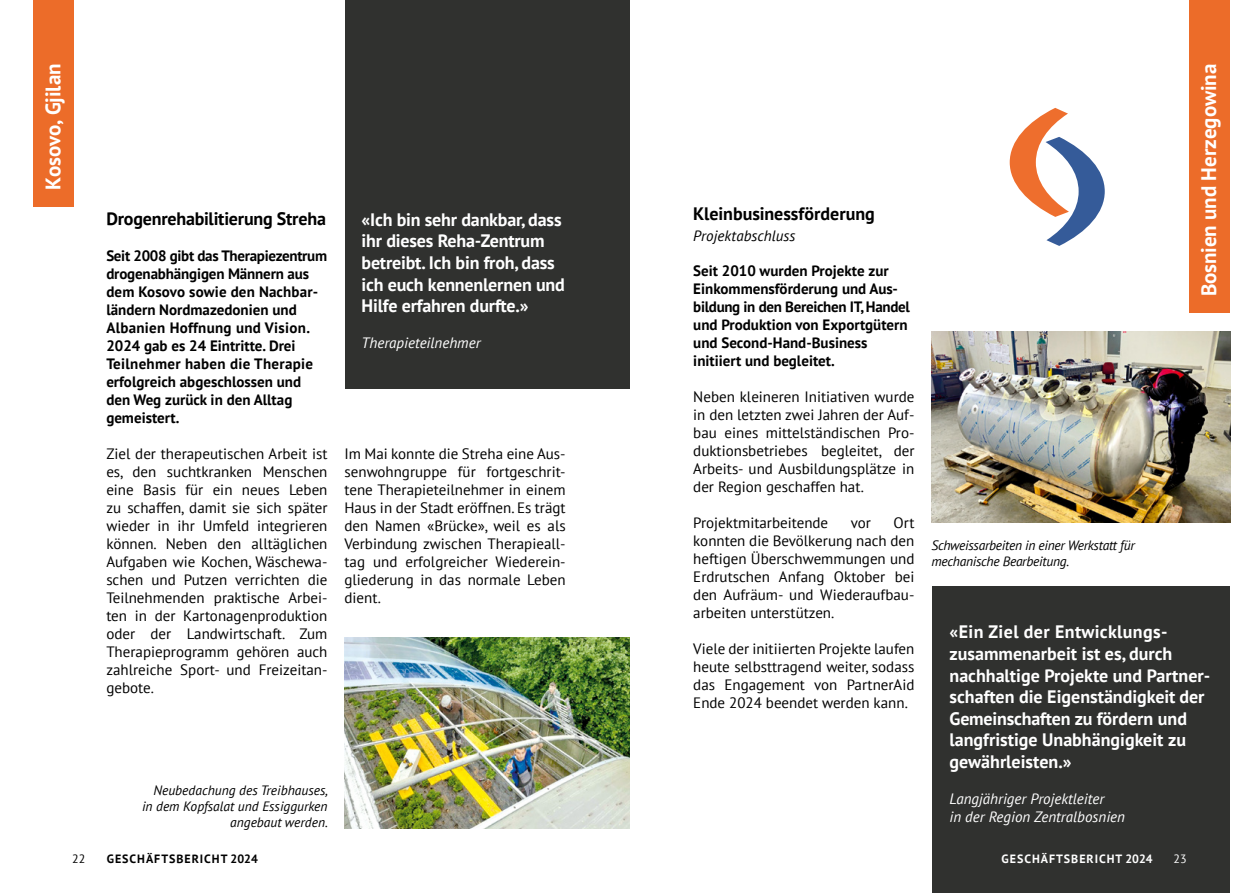
<style>
.page{position:relative;width:1259px;height:893px;background:#fff}
.page>*{position:absolute;margin:0;border:0;box-sizing:border-box;transform-origin:0 0}
.t1{font:700 21px "PT Sans";letter-spacing:-.005em;color:#fff}
.t2{font:700 18px/21.6px "PT Sans";color:#fff}
.t3{font:700 18px "PT Sans";letter-spacing:-.01em;color:#000}
.t4{font:15px/18px "PT Sans";color:#000;text-align:justify}
.t5{font:700 15px/18px "PT Sans";color:#000}
.t6{font:italic 15px/18px "PT Sans";color:#fff}
.t7{font:italic 15px "PT Sans";color:#000}
.t8{font:italic 13.5px/16.2px "PT Sans";color:#000;text-align:right}
.t9{font:italic 13.5px/16.2px "PT Sans";letter-spacing:-.02em;color:#000}
.t10{font:700 12px "PT Sans";letter-spacing:.08em;color:#000}
.t11{font:700 12px "PT Sans";letter-spacing:.08em;color:#fff}
.t12{font:12px "PT Sans";color:#000}
.t13{font:12px "PT Sans";color:#fff}
</style>
<div class="page">
<div style="left:1188px;top:0;width:41px;height:313px;background:#ec6c29"></div>
<div style="left:932px;top:586px;width:297px;height:307px;background:#30312f"></div>
<img style="left:344px;top:638px;width:285px;height:191px">
<div style="left:344px;top:0;width:285px;height:389px;background:#30312f"></div>
<svg style="left:1009px;top:108px;width:95px;height:138px"></svg>
<div style="left:33px;top:0;width:40px;height:206px;background:#ec6c29"></div>
<img style="left:931px;top:332px;width:299px;height:190px">
<h1 class="t1" style="left:39px;top:190px;width:128px;rotate:-90deg">Kosovo, Gjilan</h1>
<p class="t3" style="left:106px;top:207px;width:221px">Drogenrehabilitierung Streha</p>
<p class="t5" style="left:106px;top:246px;width:222px">Seit 2008 gibt das Therapiezentrum drogenabhängigen Männern aus dem Kosovo sowie den Nachbar&shy;ländern Nordmazedonien und<br>Albanien Hoffnung und Vision.<br>2024 gab es 24 Eintritte. Drei<br>Teilnehmer haben die Therapie erfolgreich abgeschlossen und den Weg zurück in den Alltag gemeistert.</p>
<p class="t4" style="left:106px;top:444px;width:223px">Ziel der therapeutischen Arbeit ist es, den suchtkranken Menschen eine Basis für ein neues Leben zu schaffen, damit sie sich später wieder in ihr Umfeld integrieren können. Neben den alltäglichen Aufgaben wie Kochen, Wäschewa&shy;schen und Putzen verrichten die Teilnehmenden praktische Arbei&shy;ten in der Kartonagenproduktion oder der Landwirtschaft. Zum Therapieprogramm gehören auch zahlreiche Sport- und Freizeitan&shy;gebote.</p>
<p class="t2" style="left:361px;top:208px;width:205px">«Ich bin sehr dankbar, dass ihr dieses Reha-Zentrum betreibt. Ich bin froh, dass ich euch kennenlernen und<br>Hilfe erfahren durfte.»</p>
<p class="t6" style="left:361px;top:334px;width:121px">Therapieteilnehmer</p>
<p class="t4" style="left:344px;top:444px;width:223px">Im Mai konnte die Streha eine Aus&shy;senwohngruppe für fortgeschrit&shy;tene Therapieteilnehmer in einem Haus in der Stadt eröffnen. Es trägt den Namen «Brücke», weil es als Verbindung zwischen Therapieall&shy;tag und erfolgreicher Wiederein&shy;gliederung in das normale Leben dient.</p>
<p class="t8" style="left:142px;top:782px;width:187px">Neubedachung des Treibhauses, in dem Kopfsalat und Essiggurken angebaut werden.</p>
<p class="t12" style="left:72px;top:851px;width:15px">22</p>
<p class="t10" style="left:107px;top:850px;width:152px">GESCHÄFTSBERICHT 2024</p>
<p class="t3" style="left:693px;top:202px;width:183px">Kleinbusinessförderung</p>
<p class="t7" style="left:693px;top:227px;width:104px">Projektabschluss</p>
<p class="t5" style="left:693px;top:261px;width:218px">Seit 2010 wurden Projekte zur<br>Einkommensförderung und Aus&shy;bildung in den Bereichen IT, Handel und Produktion von Exportgütern und Second-Hand-Business initiiert und begleitet.</p>
<p class="t4" style="left:693px;top:387px;width:223px">Neben kleineren Initiativen wurde in den letzten zwei Jahren der Auf&shy;bau eines mittelständischen Pro&shy;duktionsbetriebes begleitet, der Arbeits- und Ausbildungsplätze in der Region geschaffen hat.</p>
<p class="t4" style="left:693px;top:513px;width:136px">Projektmitarbeitende</p>
<p class="t4" style="left:850px;top:513px;width:22px">vor</p>
<p class="t4" style="left:693px;top:513px;width:223px;text-indent:200px">Ort konnten die Bevölkerung nach den heftigen Überschwemmungen und Erdrutschen Anfang Oktober bei den Aufräum- und Wiederaufbau&shy;arbeiten unterstützen.</p>
<p class="t4" style="left:693px;top:639px;width:223px">Viele der initiierten Projekte laufen heute selbsttragend weiter, sodass das Engagement von PartnerAid Ende 2024 beendet werden kann.</p>
<h1 class="t1" style="left:1195px;top:296px;width:234px;rotate:-90deg">Bosnien und Herzegowina</h1>
<p class="t9" style="left:931px;top:537px;width:205px">Schweissarbeiten in einer Werkstatt für mechanische Bearbeitung.</p>
<p class="t2" style="left:949px;top:621px;width:262px">«Ein Ziel der Entwicklungs&shy;zusammenarbeit ist es, durch nachhaltige Projekte und Partner&shy;schaften die Eigenständigkeit der<br>Gemeinschaften zu fördern und langfristige Unabhängigkeit zu gewährleisten.»</p>
<p class="t6" style="left:949px;top:789px;width:177px">Langjähriger Projektleiter<br>in der Region Zentralbosnien</p>
<p class="t11" style="left:1001px;top:850px;width:152px">GESCHÄFTSBERICHT 2024</p>
<p class="t13" style="left:1173px;top:851px;width:15px">23</p>
</div>
